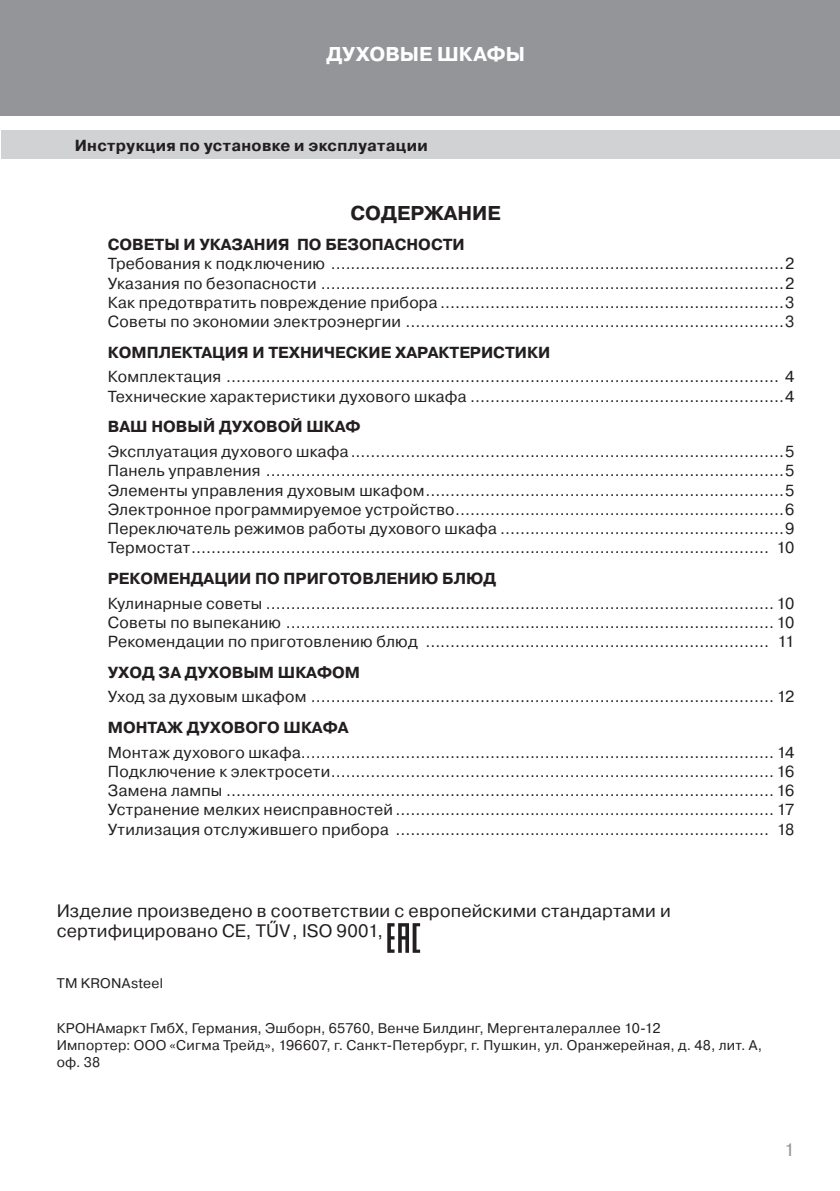
<style>
.page{position:relative;width:840px;height:1191px;background:#fff}
.page>*{position:absolute;margin:0;border:0;box-sizing:border-box;transform-origin:0 0}
.t1{font:700 20px "Pragmatica C";color:#fff}
.t2{font:700 20px "Pragmatica C";color:#231f20}
.t3{font:18px/20px "Pragmatica C";letter-spacing:.01em;color:#231f20}
.t4{font:18px "Pragmatica C";color:#939598}
.t5{font:16px/19.2px "Pragmatica C";letter-spacing:.015em;color:#231f20;text-align:justify}
.t6{font:700 16px "Pragmatica C";color:#231f20}
.t7{font:700 16px "Pragmatica C";letter-spacing:.02em;color:#231f20}
.t8{font:14px/16.8px "Pragmatica C";letter-spacing:.02em;color:#231f20}
.s1{font-family:"Arial"}
</style>
<div class="page">
<div style="left:0;top:0;width:839px;height:116px;background:#939598"></div>
<div style="left:1px;top:130px;width:838px;height:29px;background:#d1d2d4"></div>
<svg style="left:387px;top:923px;width:33px;height:29px"></svg>
<p class="t1" style="left:326px;top:43px;width:200px">ДУХОВЫЕ ШКАФЫ</p>
<p class="t7" style="left:75px;top:136px;width:354px">Инструкция по установке и эксплуатации</p>
<p class="t2" style="left:350px;top:202px;width:151px">СОДЕРЖАНИЕ</p>
<p class="t6" style="left:108px;top:236px;width:358px">СОВЕТЫ И УКАЗАНИЯ ПО БЕЗОПАСНОСТИ</p>
<p class="t5" style="left:108px;top:254px;width:688px">Требования к подключению ...........................................................................................2<br>Указания по безопасности .............................................................................................2<br>Как предотвратить повреждение прибора .....................................................................3<br>Советы по экономии электроэнергии ............................................................................3</p>
<p class="t6" style="left:108px;top:343px;width:443px">КОМПЛЕКТАЦИЯ И ТЕХНИЧЕСКИЕ ХАРАКТЕРИСТИКИ</p>
<p class="t5" style="left:108px;top:367px;width:687px">Комплектация ............................................................................................................... 4<br>Технические характеристики духового шкафа ...............................................................4</p>
<p class="t6" style="left:108px;top:418px;width:254px">ВАШ НОВЫЙ ДУХОВОЙ ШКАФ</p>
<p class="t5" style="left:108px;top:442px;width:687px">Эксплуатация духового шкафа.......................................................................................5<br>Панель управления ........................................................................................................5<br>Элементы управления духовым шкафом........................................................................5<br>Электронное программируемое устройство..................................................................6<br>Переключатель режимов работы духового шкафа .........................................................9<br>Термостат.................................................................................................................... 10</p>
<p class="t6" style="left:108px;top:569px;width:389px">РЕКОМЕНДАЦИИ ПО ПРИГОТОВЛЕНИЮ БЛЮД</p>
<p class="t5" style="left:108px;top:593px;width:687px">Кулинарные советы ...................................................................................................... 10<br>Советы по выпеканию .................................................................................................. 10<br>Рекомендации по приготовлению блюд ..................................................................... 11</p>
<p class="t6" style="left:108px;top:663px;width:254px">УХОД ЗА ДУХОВЫМ ШКАФОМ</p>
<p class="t5" style="left:108px;top:687px;width:687px">Уход за духовым шкафом ............................................................................................. 12</p>
<p class="t6" style="left:108px;top:718px;width:242px">МОНТАЖ ДУХОВОГО ШКАФА</p>
<p class="t5" style="left:108px;top:743px;width:688px">Монтаж духового шкафа............................................................................................... 14<br>Подключение к электросети......................................................................................... 16<br>Замена лампы .............................................................................................................. 16<br>Устранение мелких неисправностей............................................................................ 17<br>Утилизация отслужившего прибора ........................................................................... 18</p>
<p class="t3" style="left:57px;top:900px;width:615px">Изделие произведено в соответствии с европейскими стандартами и сертифицировано СЕ, T<span class="s1">Ű</span>V , ISO 9001,</p>
<p class="t8" style="left:57px;top:974px;width:108px">TM KRONAsteel</p>
<p class="t8" style="left:57px;top:1020px;width:706px">КРОНАмаркт ГмбХ, Германия, Эшборн, 65760, Венче Билдинг, Мергенталераллее 10-12<br>Импортер: ООО «Сигма Трейд», 196607, г. Санкт-Петербург, г. Пушкин, ул. Оранжерейная, д. 48, лит. А, оф. 38</p>
<p class="t4" style="left:783px;top:1139px;width:12px">1</p>
</div>
